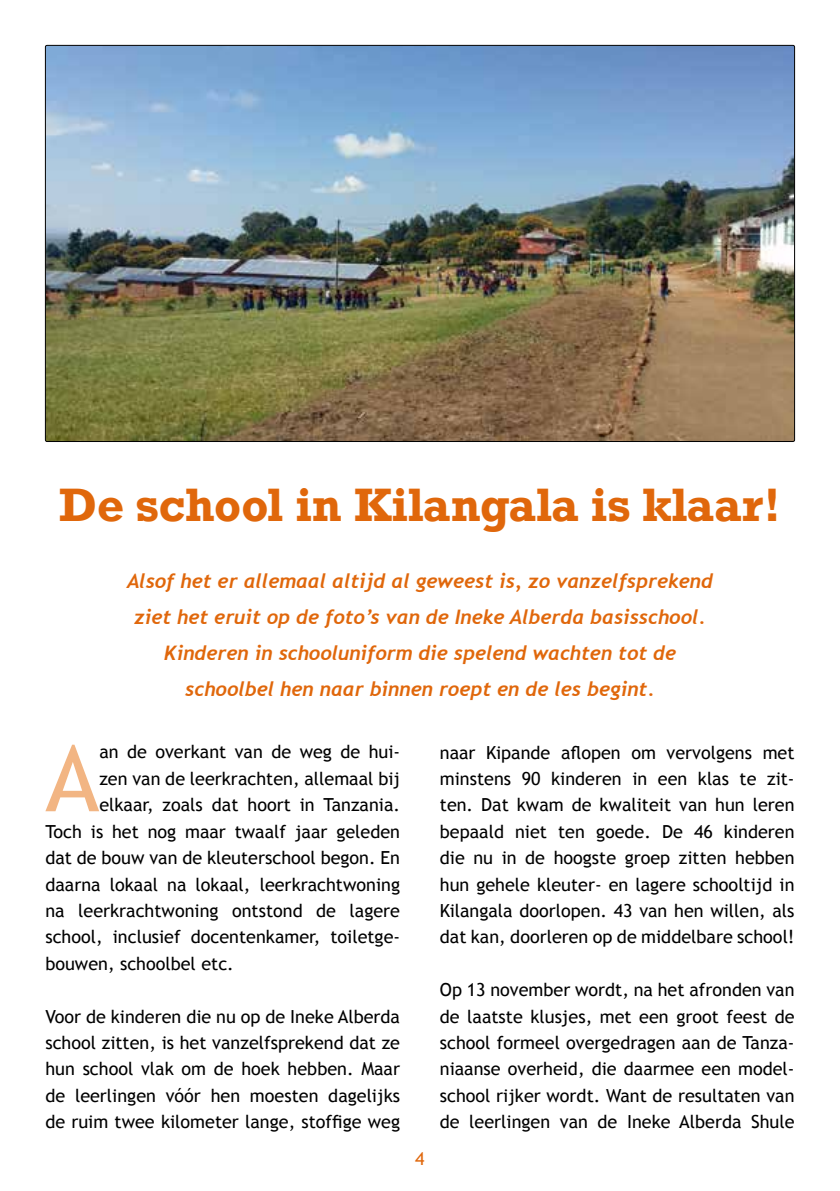
<style>
.page{position:relative;width:840px;height:1191px;background:#fff}
.page>*{position:absolute;margin:0;border:0;box-sizing:border-box;transform-origin:0 0}
.t1{font:91.8px "Trebuchet MS";color:#f2b583}
.t2{font:700 44px "Rockwell";color:#e0670b}
.t3{font:italic 700 20px/36px "Trebuchet";color:#e0670b;text-align:center}
.t4{font:18px/26.4px "Trebuchet MS";color:#000;text-align:justify}
.t5{font:18px "Trebuchet MS";color:#e0670b}
</style>
<div class="page">
<img style="left:47px;top:47px;width:745px;height:393px">
<h2 class="t2" style="left:59px;top:476px;width:722px">De school in Kilangala is klaar!</h2>
<p class="t3" style="left:127px;top:563px;width:587px">Alsof het er allemaal altijd al geweest is, zo vanzelfsprekend ziet het eruit op de foto’s van de Ineke Alberda basisschool.<br>Kinderen in schooluniform die spelend wachten tot de schoolbel hen naar binnen roept en de les begint.</p>
<h1 class="t1" style="left:45px;top:724px;width:56px">A</h1>
<p class="t4" style="left:99px;top:739px;width:302px">an de overkant van de weg de hui-</p>
<p class="t4" style="left:99px;top:765px;width:302px">zen van de leerkrachten, allemaal bij</p>
<p class="t4" style="left:99px;top:792px;width:302px">elkaar, zoals dat hoort in Tanzania.</p>
<p class="t4" style="left:45px;top:818px;width:356px">Toch is het nog maar twaalf jaar geleden</p>
<p class="t4" style="left:45px;top:844px;width:356px">dat de bouw van de kleuterschool begon. En</p>
<p class="t4" style="left:45px;top:871px;width:356px">daarna lokaal na lokaal, leerkrachtwoning</p>
<p class="t4" style="left:45px;top:897px;width:356px">na leerkrachtwoning ontstond de lagere</p>
<p class="t4" style="left:45px;top:924px;width:356px">school, inclusief docentenkamer, toiletge-</p>
<p class="t4" style="left:45px;top:950px;width:190px">bouwen, schoolbel etc.</p>
<p class="t4" style="left:45px;top:1003px;width:356px">Voor de kinderen die nu op de Ineke Alberda school zitten, is het vanzelfsprekend dat ze hun school vlak om de hoek hebben. Maar de leerlingen vóór hen moesten dagelijks de ruim twee kilometer lange, stoffige weg</p>
<p class="t5" style="left:415px;top:1147px;width:11px">4</p>
<p class="t4" style="left:439px;top:739px;width:356px">naar Kipande aflopen om vervolgens met minstens 90 kinderen in een klas te zit&shy;ten. Dat kwam de kwaliteit van hun leren bepaald niet ten goede. De 46 kinderen die nu in de hoogste groep zitten hebben hun gehele kleuter- en lagere schooltijd in Kilangala doorlopen. 43 van hen willen, als dat kan, doorleren op de middelbare school!</p>
<p class="t4" style="left:439px;top:977px;width:356px">Op 13 november wordt, na het afronden van de laatste klusjes, met een groot feest de school formeel overgedragen aan de Tanza&shy;niaanse overheid, die daarmee een model&shy;school rijker wordt. Want de resultaten van de leerlingen van de Ineke Alberda Shule</p>
</div>
